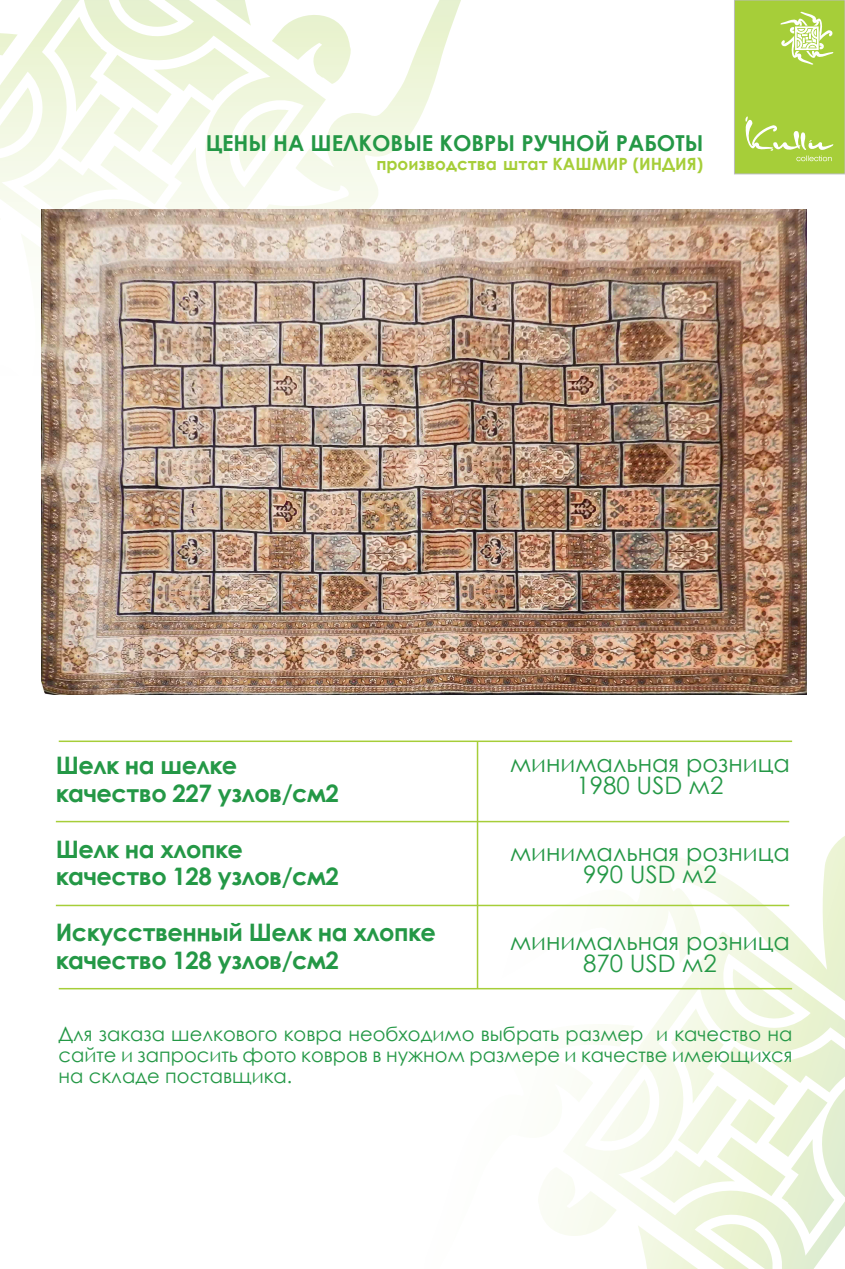
<style>
.page{position:relative;width:845px;height:1269px;background:#fff}
.page>*{position:absolute;margin:0;border:0;box-sizing:border-box;transform-origin:0 0}
.t1{font:700 24.15px/27.8px "Century Gothic";letter-spacing:-.02em;color:#249846}
.t2{font:24.15px/22.2px "Century Gothic";color:#249846;text-align:center}
.t3{font:700 21.9px "Century Gothic";color:#249846}
.t4{font:19.5px/21px "Century Gothic";color:#249846;text-align:justify}
.t5{font:700 16.95px "Century Gothic";color:#a6ce39}
</style>
<div class="page">
<svg style="left:0;top:0;width:465px;height:250px"></svg>
<svg style="left:424px;top:829px;width:421px;height:440px"></svg>
<div style="left:734px;top:0;width:111px;height:174px;background:#a6ce39"></div>
<div style="left:734px;top:0;width:111px;height:174px;border:1px solid #bcbdc0"></div>
<svg style="left:780px;top:12px;width:53px;height:53px"></svg>
<svg style="left:745px;top:116px;width:89px;height:45px"></svg>
<hr style="left:477px;top:741px;width:1px;height:248px;background:#a6ce39">
<hr style="left:56px;top:821px;width:733px;height:1px;background:#a6ce39">
<hr style="left:56px;top:905px;width:733px;height:1px;background:#a6ce39">
<hr style="left:59px;top:988px;width:733px;height:1px;background:#a6ce39">
<hr style="left:59px;top:740px;width:733px;height:2px;background:#a6ce39">
<img style="left:41px;top:210px;width:766px;height:484px">
<p class="t3" style="left:206px;top:127px;width:499px">ЦЕНЫ НА ШЕЛКОВЫЕ КОВРЫ РУЧНОЙ РАБОТЫ</p>
<p class="t5" style="left:376px;top:151px;width:328px">производства штат КАШМИР (ИНДИЯ)</p>
<p class="t1" style="left:56px;top:750px;width:285px">Шелк на шелке качество 227 узлов/см2</p>
<p class="t1" style="left:56px;top:834px;width:285px">Шелк на хлопке качество 128 узлов/см2</p>
<p class="t1" style="left:56px;top:917px;width:381px">Искусственный Шелк на хлопке качество 128 узлов/см2</p>
<p class="t2" style="left:510px;top:752px;width:281px">минимальная розница<br>1980 USD м2</p>
<p class="t2" style="left:510px;top:841px;width:281px">минимальная розница<br>990 USD м2</p>
<p class="t2" style="left:510px;top:930px;width:281px">минимальная розница<br>870 USD м2</p>
<p class="t4" style="left:58px;top:1023px;width:735px">Для заказа шелкового ковра необходимо выбрать размер и качество на сайте и запросить фото ковров в нужном размере и качестве имеющихся на складе поставщика.</p>
</div>
